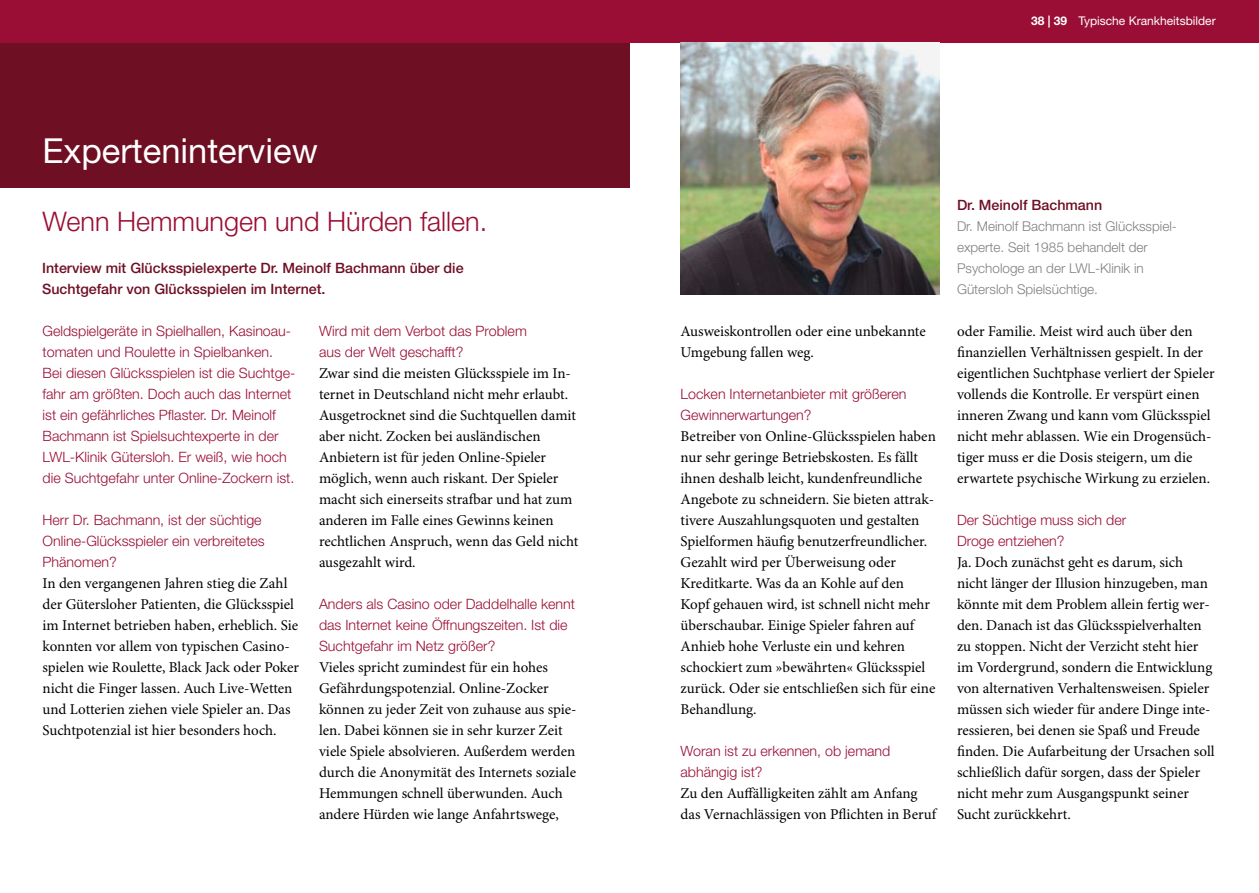
<style>
.page{position:relative;width:1259px;height:893px;background:#fff}
.page>*{position:absolute;margin:0;border:0;box-sizing:border-box;transform-origin:0 0}
.t1{font:34.5px "Helvetica Neue LT Std";color:#fff}
.t2{font:300 27px "Helvetica Neue LT Std";color:#9a0e35}
.t3{font:15px/21px "Minion Pro";color:#000}
.t4{font:300 14.25px/21px "Helvetica Neue LT Std";color:#9a0e35}
.t5{font:500 14.25px/21px "Helvetica Neue LT Std";color:#6f0f24}
.t6{font:300 13.5px/21px "Helvetica Neue LT Std";color:#80807f}
.t7{font:12px "Helvetica Neue LT Std";color:#fff}
.s1{font-weight:700}
</style>
<div class="page">
<div style="left:0;top:42px;width:629px;height:145px;background:#6f0f24"></div>
<div style="left:0;top:0;width:1259px;height:42px;background:#9a0e35"></div>
<img style="left:680px;top:42px;width:260px;height:252px">
<p class="t1" style="left:43px;top:130px;width:277px">Experteninterview</p>
<p class="t2" style="left:43px;top:205px;width:446px">Wenn Hemmungen und Hürden fallen.</p>
<p class="t5" style="left:42px;top:257px;width:423px">Interview mit Glücksspielexperte Dr. Meinolf Bachmann über die<br>Suchtgefahr von Glücksspielen im Internet.</p>
<p class="t4" style="left:43px;top:320px;width:254px">Geldspielgeräte in Spielhallen, Kasinoau&shy;tomaten und Roulette in Spielbanken.<br>Bei diesen Glücksspielen ist die Suchtge&shy;fahr am größten. Doch auch das Internet ist ein gefährliches Pflaster. Dr. Meinolf Bachmann ist Spielsuchtexperte in der LWL-Klinik Gütersloh. Er weiß, wie hoch die Suchtgefahr unter Online-Zockern ist.</p>
<p class="t4" style="left:43px;top:509px;width:224px">Herr Dr. Bachmann, ist der süchtige<br>Online-Glücksspieler ein verbreitetes<br>Phänomen?</p>
<p class="t3" style="left:43px;top:573px;width:258px">In den vergangenen Jahren stieg die Zahl der Gütersloher Patienten, die Glücksspiel im Internet betrieben haben, erheblich. Sie konnten vor allem von typischen Casino&shy;spielen wie Roulette, Black Jack oder Poker nicht die Finger lassen. Auch Live-Wetten und Lotterien ziehen viele Spieler an. Das Suchtpotenzial ist hier besonders hoch.</p>
<p class="t4" style="left:319px;top:320px;width:209px">Wird mit dem Verbot das Problem aus der Welt geschafft?</p>
<p class="t3" style="left:319px;top:363px;width:261px">Zwar sind die meisten Glücksspiele im In&shy;ternet in Deutschland nicht mehr erlaubt.<br>Ausgetrocknet sind die Suchtquellen damit aber nicht. Zocken bei ausländischen Anbietern ist für jeden Online-Spieler möglich, wenn auch riskant. Der Spieler macht sich einerseits strafbar und hat zum anderen im Falle eines Gewinns keinen rechtlichen Anspruch, wenn das Geld nicht ausgezahlt wird.</p>
<p class="t4" style="left:319px;top:593px;width:258px">Anders als Casino oder Daddelhalle kennt das Internet keine Öffnungszeiten. Ist die<br>Suchtgefahr im Netz größer?</p>
<p class="t3" style="left:319px;top:657px;width:259px">Vieles spricht zumindest für ein hohes Gefährdungspotenzial. Online-Zocker können zu jeder Zeit von zuhause aus spie&shy;len. Dabei können sie in sehr kurzer Zeit viele Spiele absolvieren. Außerdem werden durch die Anonymität des Internets soziale Hemmungen schnell überwunden. Auch andere Hürden wie lange Anfahrtswege,</p>
<p class="t7" style="left:1031px;top:14px;width:186px"><span class="s1">38 | 39</span> Typische Krankheitsbilder</p>
<p class="t3" style="left:680px;top:321px;width:247px">Ausweiskontrollen oder eine unbekannte<br>Umgebung fallen weg.</p>
<p class="t4" style="left:680px;top:383px;width:227px">Locken Internetanbieter mit größeren<br>Gewinnerwartungen?</p>
<p class="t3" style="left:680px;top:426px;width:257px">Betreiber von Online-Glücksspielen haben nur sehr geringe Betriebskosten. Es fällt ihnen deshalb leicht, kundenfreundliche Angebote zu schneidern. Sie bieten attrak&shy;tivere Auszahlungsquoten und gestalten Spielformen häufig benutzerfreundlicher.<br>Gezahlt wird per Überweisung oder Kreditkarte. Was da an Kohle auf den Kopf gehauen wird, ist schnell nicht mehr überschaubar. Einige Spieler fahren auf Anhieb hohe Verluste ein und kehren schockiert zum »bewährten« Glücksspiel zurück. Oder sie entschließen sich für eine Behandlung.</p>
<p class="t4" style="left:680px;top:740px;width:211px">Woran ist zu erkennen, ob jemand abhängig ist?</p>
<p class="t3" style="left:680px;top:783px;width:257px">Zu den Auffälligkeiten zählt am Anfang das Vernachlässigen von Pflichten in Beruf</p>
<p class="t5" style="left:957px;top:194px;width:147px">Dr. Meinolf Bachmann</p>
<p class="t6" style="left:957px;top:215px;width:221px">Dr. Meinolf Bachmann ist Glücksspiel&shy;experte. Seit 1985 behandelt der<br>Psychologe an der LWL-Klinik in<br>Gütersloh Spielsüchtige.</p>
<p class="t3" style="left:957px;top:321px;width:259px">oder Familie. Meist wird auch über den finanziellen Verhältnissen gespielt. In der eigentlichen Suchtphase verliert der Spieler vollends die Kontrolle. Er verspürt einen inneren Zwang und kann vom Glücksspiel nicht mehr ablassen. Wie ein Drogensüch&shy;tiger muss er die Dosis steigern, um die erwartete psychische Wirkung zu erzielen.</p>
<p class="t4" style="left:957px;top:509px;width:171px">Der Süchtige muss sich der<br>Droge entziehen?</p>
<p class="t3" style="left:957px;top:552px;width:259px">Ja. Doch zunächst geht es darum, sich nicht länger der Illusion hinzugeben, man könnte mit dem Problem allein fertig wer&shy;den. Danach ist das Glücksspielverhalten zu stoppen. Nicht der Verzicht steht hier im Vordergrund, sondern die Entwicklung von alternativen Verhaltensweisen. Spieler müssen sich wieder für andere Dinge inte&shy;ressieren, bei denen sie Spaß und Freude finden. Die Aufarbeitung der Ursachen soll schließlich dafür sorgen, dass der Spieler nicht mehr zum Ausgangspunkt seiner Sucht zurückkehrt.</p>
</div>
